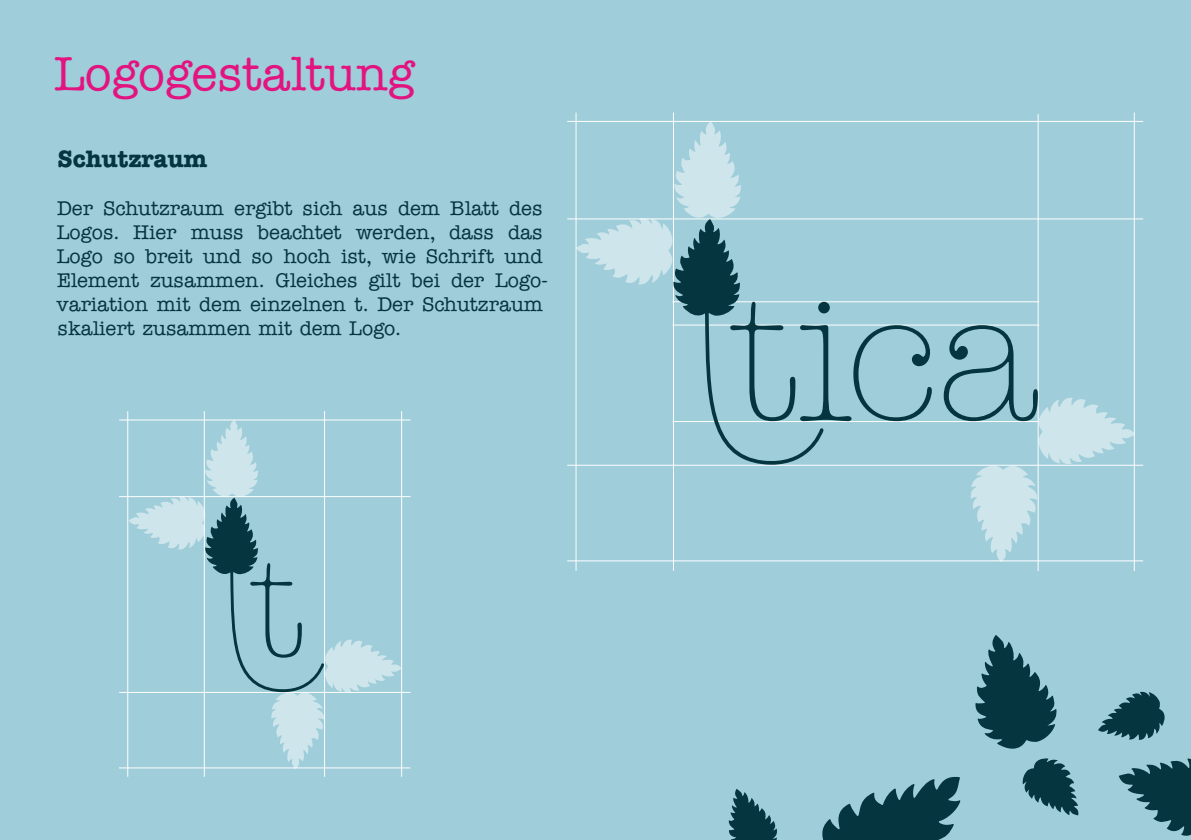
<style>
.page{position:relative;width:1191px;height:840px;background:#fff}
.page>*{position:absolute;margin:0;border:0;box-sizing:border-box;transform-origin:0 0}
.t1{font:500 48px "American Typewriter ITC Pro";color:#e31380}
.t2{font:700 24px "American Typewriter ITC Pro";color:#05353e}
.t3{font:500 20px/24px "American Typewriter ITC Pro";color:#05353e}
</style>
<div class="page">
<div style="left:0;top:0;width:1191px;height:839px;background:#9fcdda"></div>
<svg style="left:1118px;top:758px;width:73px;height:79px;background:#4a7984"></svg>
<svg style="left:1022px;top:757px;width:57px;height:58px;background:#43737d"></svg>
<svg style="left:974px;top:634px;width:82px;height:115px;background:#43727d"></svg>
<svg style="left:811px;top:775px;width:149px;height:64px;background:#497883"></svg>
<svg style="left:1098px;top:691px;width:67px;height:48px;background:#41707b"></svg>
<svg style="left:729px;top:788px;width:48px;height:51px;background:#41707a"></svg>
<hr style="left:567px;top:218px;width:576px;height:1px;background:#fff">
<hr style="left:672px;top:301px;width:367px;height:1px;background:#fff">
<hr style="left:672px;top:324px;width:367px;height:1px;background:#fff">
<hr style="left:672px;top:421px;width:367px;height:1px;background:#fff">
<hr style="left:567px;top:464px;width:576px;height:1px;background:#fff">
<hr style="left:1037px;top:114px;width:1px;height:456px;background:#fff">
<hr style="left:673px;top:112px;width:1px;height:458px;background:#fff">
<hr style="left:567px;top:121px;width:576px;height:1px;background:#fff">
<hr style="left:567px;top:560px;width:576px;height:1px;background:#fff">
<hr style="left:575px;top:112px;width:1px;height:458px;background:#fff">
<hr style="left:1134px;top:112px;width:1px;height:458px;background:#fff">
<hr style="left:119px;top:419px;width:291px;height:1px;background:#fff">
<hr style="left:119px;top:496px;width:291px;height:1px;background:#fff">
<hr style="left:127px;top:411px;width:1px;height:365px;background:#fff">
<hr style="left:204px;top:411px;width:1px;height:365px;background:#fff">
<hr style="left:324px;top:411px;width:1px;height:365px;background:#fff">
<hr style="left:401px;top:411px;width:1px;height:365px;background:#fff">
<hr style="left:119px;top:767px;width:291px;height:1px;background:#fff">
<hr style="left:119px;top:691px;width:291px;height:1px;background:#fff">
<svg style="left:129px;top:419px;width:273px;height:349px;background:#9fcad6"></svg>
<svg style="left:943px;top:325px;width:192px;height:237px;background:#a3ccd7"></svg>
<svg style="left:576px;top:122px;width:355px;height:343px;background:#99c5d1"></svg>
<h1 class="t1" style="left:54px;top:44px;width:361px">Logogestaltung</h1>
<p class="t2" style="left:58px;top:143px;width:151px">Schutzraum</p>
<p class="t3" style="left:56px;top:196px;width:493px">Der Schutzraum ergibt sich aus dem Blatt des Logos. Hier muss beachtet werden, dass das Logo so breit und so hoch ist, wie Schrift und Element zusammen. Gleiches gilt bei der Logo&shy;variation mit dem einzelnen t. Der Schutzraum skaliert zusammen mit dem Logo.</p>
</div>
